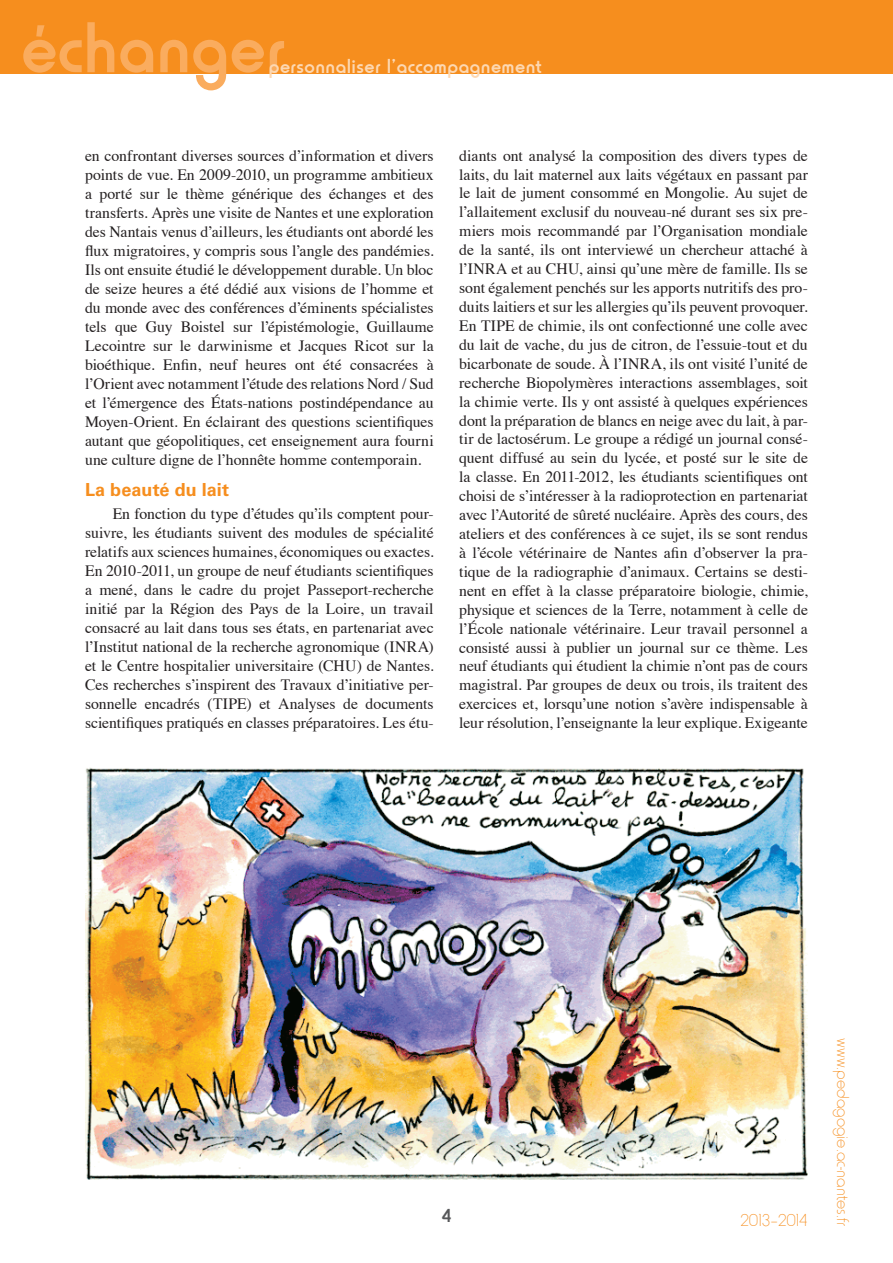
<style>
.page{position:relative;width:893px;height:1263px;background:#fff}
.page>*{position:absolute;margin:0;border:0;box-sizing:border-box;transform-origin:0 0}
.t1{font:500 75px "Horatio D";color:#faac5e}
.t2{font:500 21px "Horatio D";letter-spacing:.02em;color:#fdd8b2}
.t3{font:500 19.5px "Horatio D";color:#57585a}
.t4{font:18px "Horatio D Ligh";color:#f68e1e}
.t5{font:700 18px "Univers";letter-spacing:.005em;color:#f68e1e}
.t6{font:15.75px/18.9px "Times";letter-spacing:-.005em;color:#231f20;text-align:justify}
</style>
<div class="page">
<div style="left:0;top:0;width:893px;height:74px;background:#f68e1e"></div>
<img style="left:86px;top:767px;width:721px;height:412px">
<h1 class="t1" style="left:21px;top:5px;width:266px">échanger</h1>
<h2 class="t2" style="left:269px;top:54px;width:274px">personnaliser l’accompagnement</h2>
<p class="t6" style="left:85px;top:144px;width:350px">en confrontant diverses sources d’information et divers points de vue. En 2009-2010, un programme ambitieux a porté sur le thème générique des échanges et des transferts. Après une visite de Nantes et une exploration des Nantais venus d’ailleurs, les étudiants ont abordé les flux migratoires, y compris sous l’angle des pandémies.<br>Ils ont ensuite étudié le développement durable. Un bloc de seize heures a été dédié aux visions de l’homme et du monde avec des conférences d’éminents spécialistes tels que Guy Boistel sur l’épistémologie, Guillaume Lecointre sur le darwinisme et Jacques Ricot sur la bioéthique. Enfin, neuf heures ont été consacrées à l’Orient avec notamment l’étude des relations Nord / Sud et l’émergence des États-nations postindépendance au Moyen-Orient. En éclairant des questions scientifiques autant que géopolitiques, cet enseignement aura fourni une culture digne de l’honnête homme contemporain.</p>
<p class="t5" style="left:85px;top:479px;width:146px">La beauté du lait</p>
<p class="t6" style="left:85px;top:503px;width:350px;text-indent:28px">En fonction du type d’études qu’ils comptent pour&shy;suivre, les étudiants suivent des modules de spécialité relatifs aux sciences humaines, économiques ou exactes.<br>En 2010-2011, un groupe de neuf étudiants scientifiques a mené, dans le cadre du projet Passeport-recherche initié par la Région des Pays de la Loire, un travail consacré au lait dans tous ses états, en partenariat avec l’Institut national de la recherche agronomique (INRA) et le Centre hospitalier universitaire (CHU) de Nantes.<br>Ces recherches s’inspirent des Travaux d’initiative per&shy;sonnelle encadrés (TIPE) et Analyses de documents scientifiques pratiqués en classes préparatoires. Les étu-</p>
<p class="t6" style="left:459px;top:145px;width:350px">diants ont analysé la composition des divers types de laits, du lait maternel aux laits végétaux en passant par le lait de jument consommé en Mongolie. Au sujet de l’allaitement exclusif du nouveau-né durant ses six pre&shy;miers mois recommandé par l’Organisation mondiale de la santé, ils ont interviewé un chercheur attaché à l’INRA et au CHU, ainsi qu’une mère de famille. Ils se sont également penchés sur les apports nutritifs des pro&shy;duits laitiers et sur les allergies qu’ils peuvent provoquer.<br>En TIPE de chimie, ils ont confectionné une colle avec du lait de vache, du jus de citron, de l’essuie-tout et du bicarbonate de soude. À l’INRA, ils ont visité l’unité de recherche Biopolymères interactions assemblages, soit la chimie verte. Ils y ont assisté à quelques expériences dont la préparation de blancs en neige avec du lait, à par&shy;tir de lactosérum. Le groupe a rédigé un journal consé&shy;quent diffusé au sein du lycée, et posté sur le site de la classe. En 2011-2012, les étudiants scientifiques ont choisi de s’intéresser à la radioprotection en partenariat avec l’Autorité de sûreté nucléaire. Après des cours, des ateliers et des conférences à ce sujet, ils se sont rendus à l’école vétérinaire de Nantes afin d’observer la pra&shy;tique de la radiographie d’animaux. Certains se desti&shy;nent en effet à la classe préparatoire biologie, chimie, physique et sciences de la Terre, notamment à celle de l’École nationale vétérinaire. Leur travail personnel a consisté aussi à publier un journal sur ce thème. Les neuf étudiants qui étudient la chimie n’ont pas de cours magistral. Par groupes de deux ou trois, ils traitent des exercices et, lorsqu’une notion s’avère indispensable à leur résolution, l’enseignante la leur explique. Exigeante</p>
<p class="t3" style="left:442px;top:1205px;width:10px">4</p>
<p class="t4" style="left:741px;top:1210px;width:69px">2013–2014</p>
<p class="t4" style="left:853px;top:1038px;width:189px;rotate:90deg">www.pedagogie.ac-nantes.fr</p>
</div>
